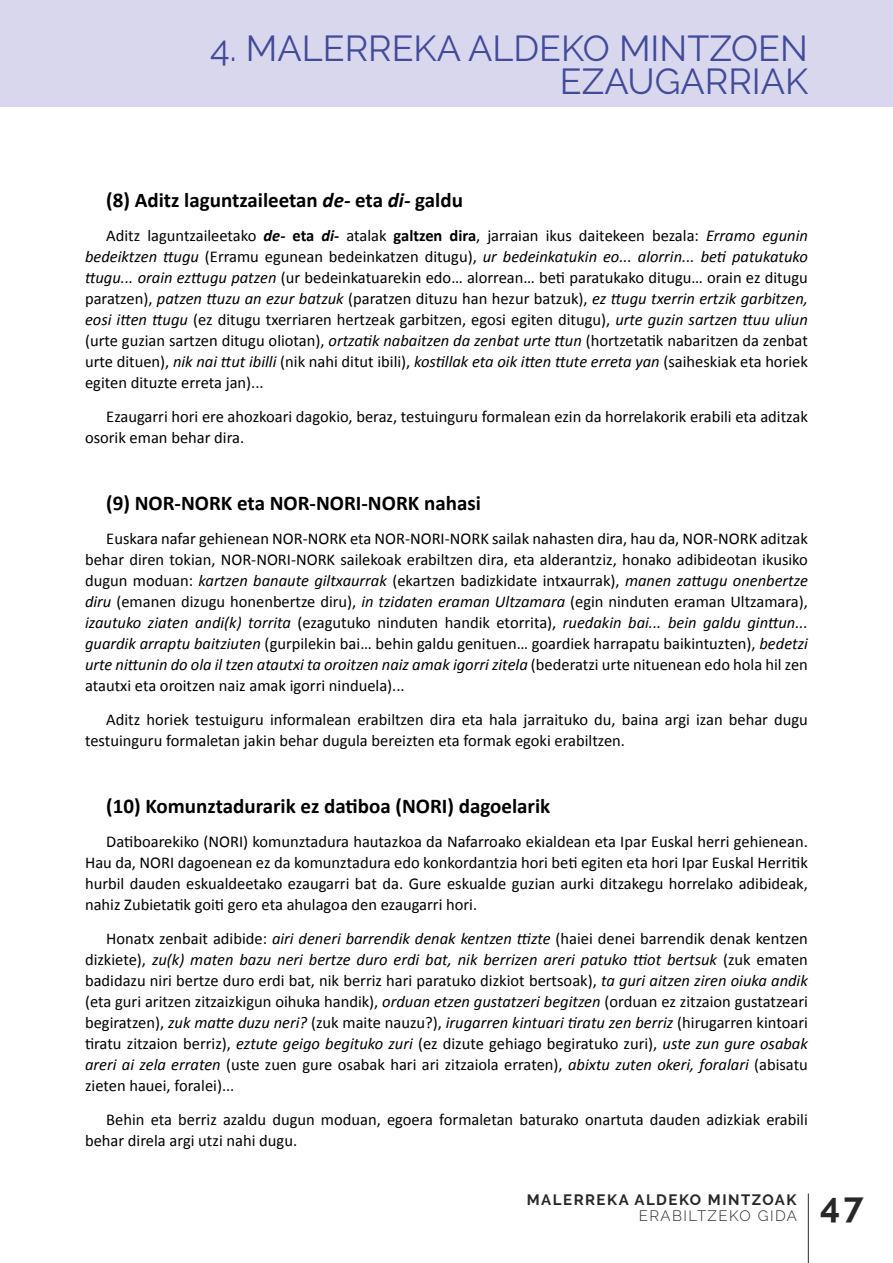
<style>
.page{position:relative;width:893px;height:1263px;background:#fff}
.page>*{position:absolute;margin:0;border:0;box-sizing:border-box;transform-origin:0 0}
.t1{font:36px/33px "Raleway";color:#424a9a;text-align:right}
.t2{font:700 35.25px "Raleway";color:#282827}
.t3{font:700 21px "Calibri";color:#000}
.t4{font:16.5px/21px "Calibri";color:#000;text-align:justify}
.t5{font:700 15px "Raleway";letter-spacing:.1em;color:#282827}
.t6{font:300 15px "Raleway";letter-spacing:.1em;color:#282827}
.s1{font-style:italic}
.s2{font-weight:700;font-style:italic}
.s3{font-weight:700}
</style>
<div class="page">
<div style="left:0;top:0;width:893px;height:106px;background:#d8d7ed"></div>
<hr style="left:808px;top:1193px;width:1px;height:70px;background:#282827">
<h1 class="t1" style="left:210px;top:31px;width:600px">4. MALERREKA ALDEKO MINTZOEN<br>EZAUGARRIAK</h1>
<p class="t3" style="left:106px;top:187px;width:358px">(8) Aditz laguntzaileetan <span class="s1">de-</span> eta <span class="s1">di-</span> galdu</p>
<p class="t4" style="left:85px;top:225px;width:724px;text-indent:21px">Aditz laguntzaileetako <span class="s2">de-</span> <span class="s3">eta</span> <span class="s2">di-</span> atalak <span class="s3">galtzen dira</span>, jarraian ikus daitekeen bezala: <span class="s1">Erramo egunin bedeiktzen ttugu</span> (Erramu egunean bedeinkatzen ditugu), <span class="s1">ur bedeinkatukin eo... alorrin... beti patukatuko ttugu... orain ezttugu patzen</span> (ur bedeinkatuarekin edo… alorrean… beti paratukako ditugu… orain ez ditugu paratzen), <span class="s1">patzen ttuzu an ezur batzuk</span> (paratzen dituzu han hezur batzuk), <span class="s1">ez ttugu txerrin ertzik garbitzen, eosi itten ttugu</span> (ez ditugu txerriaren hertzeak garbitzen, egosi egiten ditugu), <span class="s1">urte guzin sartzen ttuu uliun </span>(urte guzian sartzen ditugu oliotan), <span class="s1">ortzatik nabaitzen da zenbat urte ttun</span> (hortzetatik nabaritzen da zenbat urte dituen), <span class="s1">nik nai ttut ibilli</span> (nik nahi ditut ibili), <span class="s1">kostillak eta oik itten ttute erreta yan</span> (saiheskiak eta horiek egiten dituzte erreta jan)...</p>
<p class="t4" style="left:85px;top:406px;width:724px;text-indent:21px">Ezaugarri hori ere ahozkoari dagokio, beraz, testuinguru formalean ezin da horrelakorik erabili eta aditzak osorik eman behar dira.</p>
<p class="t3" style="left:106px;top:490px;width:376px">(9) NOR-NORK eta NOR-NORI-NORK nahasi</p>
<p class="t4" style="left:85px;top:528px;width:724px;text-indent:21px">Euskara nafar gehienean NOR-NORK eta NOR-NORI-NORK sailak nahasten dira, hau da, NOR-NORK aditzak behar diren tokian, NOR-NORI-NORK sailekoak erabiltzen dira, eta alderantziz, honako adibideotan ikusiko dugun moduan: <span class="s1">kartzen banaute giltxaurrak</span> (ekartzen badizkidate intxaurrak), <span class="s1">manen zattugu onenbertze diru</span> (emanen dizugu honenbertze diru), <span class="s1">in tzidaten eraman Ultzamara</span> (egin ninduten eraman Ultzamara), <span class="s1">izautuko ziaten andi(k) torrita</span> (ezagutuko ninduten handik etorrita), <span class="s1">ruedakin bai... bein galdu ginttun... guardik arraptu baitziuten</span> (gurpilekin bai… behin galdu genituen… goardiek harrapatu baikintuzten), <span class="s1">bedetzi urte nittunin do ola il tzen atautxi ta oroitzen naiz amak igorri zitela</span> (bederatzi urte nituenean edo hola hil zen atautxi eta oroitzen naiz amak igorri ninduela)...</p>
<p class="t4" style="left:85px;top:709px;width:724px;text-indent:21px">Aditz horiek testuiguru informalean erabiltzen dira eta hala jarraituko du, baina argi izan behar dugu testuinguru formaletan jakin behar dugula bereizten eta formak egoki erabiltzen.</p>
<p class="t3" style="left:106px;top:793px;width:445px">(10) Komunztadurarik ez datiboa (NORI) dagoelarik</p>
<p class="t4" style="left:85px;top:831px;width:724px;text-indent:21px">Datiboarekiko (NORI) komunztadura hautazkoa da Nafarroako ekialdean eta Ipar Euskal herri gehienean.<br>Hau da, NORI dagoenean ez da komunztadura edo konkordantzia hori beti egiten eta hori Ipar Euskal Herritik hurbil dauden eskualdeetako ezaugarri bat da. Gure eskualde guzian aurki ditzakegu horrelako adibideak, nahiz Zubietatik goiti gero eta ahulagoa den ezaugarri hori.</p>
<p class="t4" style="left:85px;top:928px;width:724px;text-indent:21px">Honatx zenbait adibide: <span class="s1">airi deneri barrendik denak kentzen ttizte</span> (haiei denei barrendik denak kentzen dizkiete), <span class="s1">zu(k) maten bazu neri bertze duro erdi bat, nik berrizen areri patuko ttiot bertsuk</span> (zuk ematen badidazu niri bertze duro erdi bat, nik berriz hari paratuko dizkiot bertsoak), <span class="s1">ta guri aitzen ziren oiuka andik </span>(eta guri aritzen zitzaizkigun oihuka handik), <span class="s1">orduan etzen gustatzeri begitzen</span> (orduan ez zitzaion gustatzeari begiratzen), <span class="s1">zuk matte duzu neri?</span> (zuk maite nauzu?), <span class="s1">irugarren kintuari tiratu zen berriz</span> (hirugarren kintoari tiratu zitzaion berriz), <span class="s1">eztute geigo begituko zuri</span> (ez dizute gehiago begiratuko zuri), <span class="s1">uste zun gure osabak areri ai zela erraten</span> (uste zuen gure osabak hari ari zitzaiola erraten), <span class="s1">abixtu zuten okeri, foralari</span> (abisatu zieten hauei, foralei)...</p>
<p class="t4" style="left:85px;top:1109px;width:724px;text-indent:21px">Behin eta berriz azaldu dugun moduan, egoera formaletan baturako onartuta dauden adizkiak erabili behar direla argi utzi nahi dugu.</p>
<p class="t5" style="left:527px;top:1191px;width:271px">MALERREKA ALDEKO MINTZOAK</p>
<p class="t6" style="left:639px;top:1207px;width:160px">ERABILTZEKO GIDA</p>
<h2 class="t2" style="left:820px;top:1185px;width:45px">47</h2>
</div>
